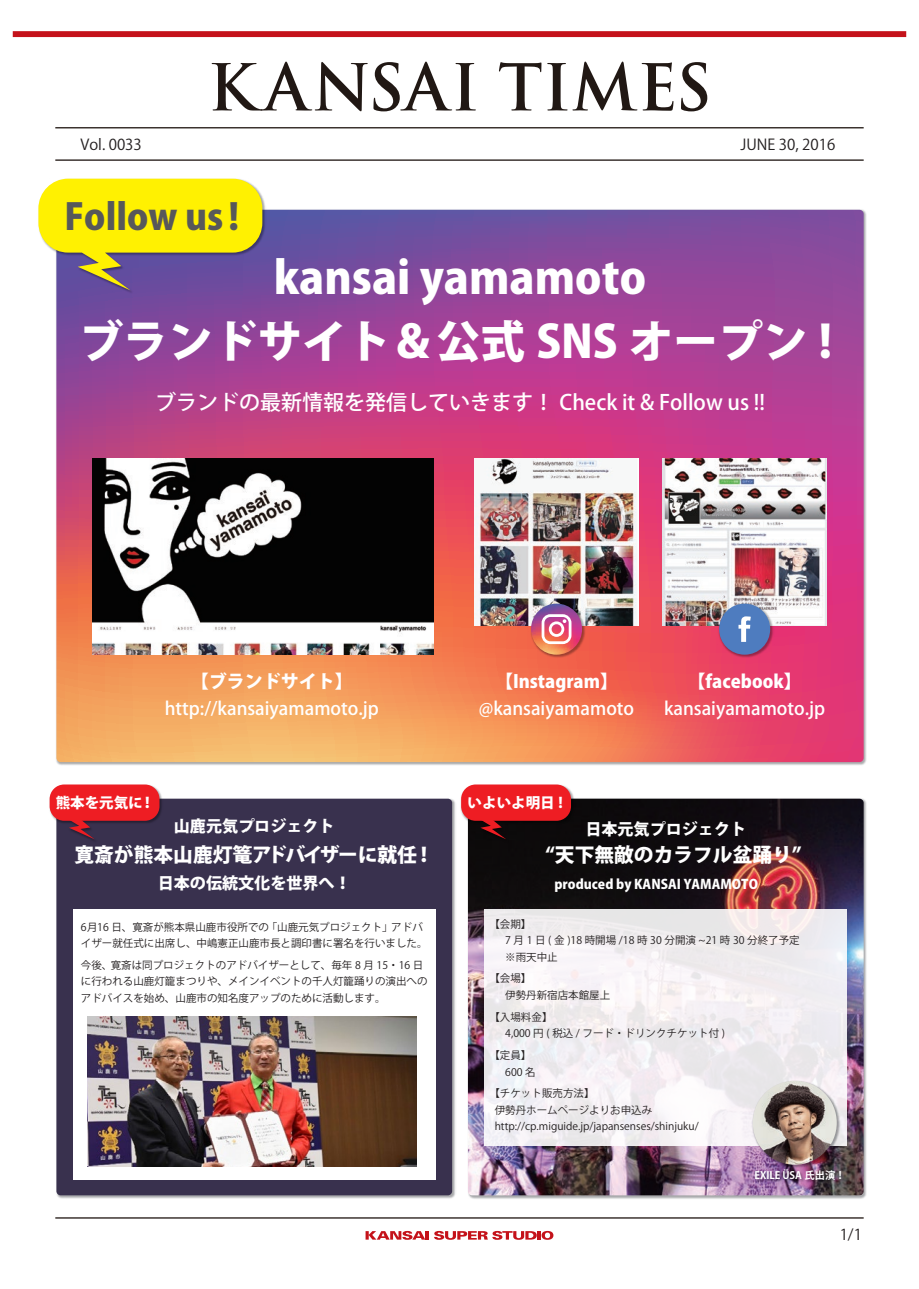
<style>
.page{position:relative;width:919px;height:1289px;background:#fff}
.page>*{position:absolute;margin:0;border:0;box-sizing:border-box;transform-origin:0 0}
.t1{font:800 44.55px/63.6px "Koz Go Pr 6 N";color:#fff;text-align:center}
.t2{font:800 36px "Koz Go Pr 6 N";color:#57585a}
.t3{font:500 21px "Koz Go Pr 6 N";color:#fff}
.t4{font:800 19.8px "Koz Go Pr 6 N";color:#fff}
.t5{font:500 18px "Koz Go Pr 6 N";color:#fff}
.t6{font:800 18px "Koz Go Pr 6 N";color:#fff}
.t7{font:800 16.05px "Koz Go Pr 6 N";color:#fff}
.t8{font:15px "Koz Go Pr 6 N";color:#231f20}
.t9{font:800 14.55px "Koz Go Pr 6 N";color:#fff}
.t10{font:800 13.2px "Koz Go Pr 6 N";color:#fff}
.t11{font:10.5px/16.6px "Koz Go Pr 6 N";color:#231f20}
.t12{font:700 10.2px "Koz Go Pr 6 N";color:#fff}
</style>
<div class="page">
<svg style="left:56px;top:210px;width:807px;height:552px;background:#bf5680"></svg>
<svg style="left:365px;top:1230px;width:188px;height:9px"></svg>
<div style="left:56px;top:798px;width:396px;height:397px;background:#39314e;border-radius:4px"></div>
<svg style="left:212px;top:62px;width:264px;height:49px"></svg>
<svg style="left:499px;top:62px;width:42px;height:48px"></svg>
<svg style="left:547px;top:62px;width:126px;height:49px"></svg>
<svg style="left:681px;top:62px;width:26px;height:49px"></svg>
<div style="left:13px;top:31px;width:893px;height:6px;background:#c4121a"></div>
<hr style="left:55px;top:1217px;width:808px;height:1px;background:#211814">
<hr style="left:55px;top:159px;width:808px;height:2px;background:#211814">
<hr style="left:55px;top:127px;width:808px;height:1px;background:#211814">
<img style="left:49px;top:784px;width:115px;height:59px">
<svg style="left:53px;top:815px;width:42px;height:24px"></svg>
<div style="left:50px;top:784px;width:109px;height:36px;background:#ee1d23;border-radius:15px"></div>
<img style="left:246px;top:798px;width:621px;height:401px">
<img style="left:468px;top:798px;width:395px;height:397px">
<img style="left:460px;top:785px;width:115px;height:58px">
<svg style="left:465px;top:816px;width:41px;height:23px"></svg>
<div style="left:461px;top:784px;width:110px;height:36px;background:#ee1d23;border-radius:15px"></div>
<div style="left:484px;top:908px;width:363px;height:237px;background:#f1eef1"></div>
<div style="left:73px;top:908px;width:362px;height:271px;background:#fff"></div>
<img style="left:748px;top:1079px;width:96px;height:95px">
<img style="left:752px;top:1080px;width:84px;height:84px;border-radius:42px">
<img style="left:753px;top:1168px;width:96px;height:19px">
<img style="left:56px;top:178px;width:210px;height:116px">
<svg style="left:38px;top:179px;width:224px;height:111px;background:#d0c13b"></svg>
<img style="left:87px;top:1016px;width:329px;height:150px">
<img style="left:662px;top:458px;width:164px;height:167px">
<img style="left:92px;top:458px;width:342px;height:196px">
<img style="left:717px;top:602px;width:57px;height:56px">
<div style="left:719px;top:603px;width:51px;height:51px;background:#4e7cbf;border-radius:50%"></div>
<svg style="left:738px;top:616px;width:12px;height:26px"></svg>
<img style="left:474px;top:458px;width:164px;height:167px">
<img style="left:528px;top:601px;width:59px;height:58px">
<svg style="left:531px;top:603px;width:51px;height:51px"></svg>
<svg style="left:541px;top:614px;width:30px;height:30px"></svg>
<h3 class="t8" style="left:81px;top:136px;width:63px">Vol. 0033</h3>
<h3 class="t8" style="left:740px;top:136px;width:96px">JUNE 30, 2016</h3>
<h2 class="t2" style="left:65px;top:197px;width:176px">Follow us !</h2>
<h1 class="t1" style="left:79px;top:247px;width:754px">kansai yamamoto<br>ブランドサイト＆公式 SNS オープン !</h1>
<h3 class="t3" style="left:155px;top:390px;width:611px">ブランドの最新情報を発信していきます！ Check it &amp; Follow us !!</h3>
<h3 class="t6" style="left:191px;top:671px;width:163px">【ブランドサイト】</h3>
<h3 class="t5" style="left:165px;top:698px;width:216px">http://kansaiyamamoto.jp</h3>
<h3 class="t6" style="left:495px;top:671px;width:124px">【Instagram】</h3>
<h3 class="t5" style="left:479px;top:698px;width:157px">@kansaiyamamoto</h3>
<h3 class="t9" style="left:56px;top:794px;width:100px">熊本を元気に！</h3>
<h3 class="t9" style="left:467px;top:794px;width:97px">いよいよ明日 !</h3>
<h3 class="t6" style="left:687px;top:671px;width:116px">【facebook】</h3>
<h3 class="t5" style="left:664px;top:698px;width:163px">kansaiyamamoto.jp</h3>
<h3 class="t7" style="left:174px;top:817px;width:162px">山鹿元気プロジェクト</h3>
<h3 class="t4" style="left:74px;top:843px;width:361px">寛斎が熊本山鹿灯篭アドバイザーに就任！</h3>
<h3 class="t7" style="left:158px;top:873px;width:194px">日本の伝統文化を世界へ！</h3>
<p class="t11" style="left:81px;top:918px;width:348px">6月16 日、寛斎が熊本県山鹿市役所での「山鹿元気プロジェクト」アドバイザー就任式に出席し、中嶋憲正山鹿市長と調印書に署名を行いました。</p>
<p class="t11" style="left:81px;top:956px;width:348px">今後、寛斎は同プロジェクトのアドバイザーとして、毎年 8 月 15・16 日に行われる山鹿灯籠まつりや、メインイベントの千人灯籠踊りの演出へのアドバイスを始め、山鹿市の知名度アップのために活動します。</p>
<h3 class="t7" style="left:585px;top:820px;width:162px">日本元気プロジェクト</h3>
<h3 class="t4" style="left:545px;top:843px;width:257px">“天下無敵のカラフル盆踊り”</h3>
<p class="t10" style="left:554px;top:876px;width:205px">produced by KANSAI YAMAMOTO</p>
<p class="t11" style="left:494px;top:915px;width:306px;text-indent:-5px">【会期】<br>　7 月 1 日 ( 金 )18 時開場 /18 時 30 分開演 ~21 時 30 分終了予定　※雨天中止</p>
<p class="t11" style="left:494px;top:970px;width:117px;text-indent:-5px">【会場】<br>　伊勢丹新宿店本館屋上</p>
<p class="t11" style="left:494px;top:1008px;width:232px;text-indent:-5px">【入場料金】<br>　4,000 円 ( 税込 / フード・ドリンクチケット付 )</p>
<p class="t11" style="left:489px;top:1046px;width:48px;text-align:center">【定員】　600 名</p>
<p class="t11" style="left:494px;top:1085px;width:205px;text-indent:-5px">【チケット販売方法】<br>伊勢丹ホームページよりお申込みhttp://cp.miguide.jp/japansenses/shinjuku/</p>
<p class="t12" style="left:754px;top:1169px;width:92px">EXILE ÜSA 氏出演！</p>
<h3 class="t8" style="left:839px;top:1226px;width:24px">1/1</h3>
</div>
